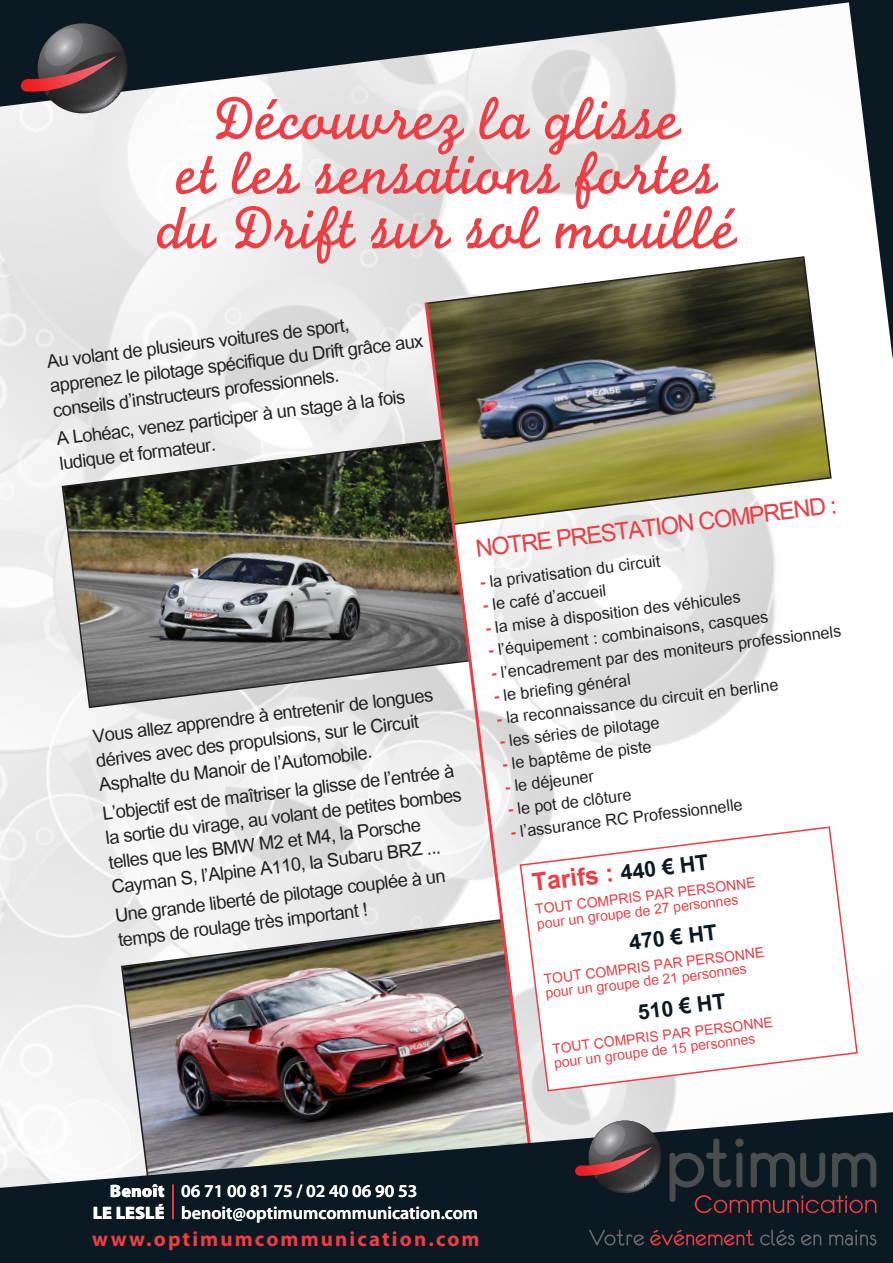
<style>
.page{position:relative;width:893px;height:1263px;background:#fff}
.page>*{position:absolute;margin:0;border:0;box-sizing:border-box;transform-origin:0 0}
.t1{font:700 34.5px "Utsaah";color:#ee3d43}
.t2{font:33px "Utsaah";color:#ee3d43}
.t3{font:25.5px/24.6px "Utsaah";color:#231f20}
.t4{font:22.5px "Utsaah";color:#231f20}
.t5{font:700 21px "Myriad Pro";letter-spacing:.1em;color:#ee3d43}
.t6{font:19.5px/14.4px "Utsaah";color:#ee3d43}
.t7{font:600 18px "Myriad Pro";color:#fff}
.t8{font:900 18px "Myriad Pro";color:#fff}
.s1{font-weight:700;color:#ee3d43}
.s2{font-size:30px;color:#0b1a22}
</style>
<div class="page">
<img style="left:425px;top:256px;width:407px;height:270px">
<img style="left:120px;top:918px;width:303px;height:193px">
<img style="left:61px;top:438px;width:362px;height:271px">
<img style="left:423px;top:299px;width:111px;height:812px">
<svg style="left:519px;top:825px;width:339px;height:267px"></svg>
<svg style="left:157px;top:111px;width:580px;height:153px"></svg>
<svg style="left:0;top:1111px;width:893px;height:152px;background:#424c51"></svg>
<svg style="left:669px;top:1137px;width:208px;height:76px;background:#22252c"></svg>
<svg style="left:572px;top:1120px;width:89px;height:73px;background:#64575a"></svg>
<svg style="left:760px;top:1230px;width:116px;height:15px;background:#222e35"></svg>
<svg style="left:650px;top:1230px;width:104px;height:15px;background:#49232b"></svg>
<svg style="left:589px;top:1230px;width:55px;height:15px"></svg>
<svg style="left:862px;top:111px;width:31px;height:247px"></svg>
<svg style="left:0;top:0;width:893px;height:111px"></svg>
<svg style="left:17px;top:23px;width:111px;height:90px;background:#5c5054"></svg>
<hr style="left:172px;top:1184px;width:2px;height:35px;background:#ee3d43">
<p class="t3" style="left:46px;top:350px;width:377px;rotate:-7deg">Au volant de plusieurs voitures de sport, apprenez le pilotage spécifique du Drift grâce aux conseils d’instructeurs professionnels.</p>
<p class="t3" style="left:55px;top:428px;width:352px;rotate:-7deg">A Lohéac, venez participer à un stage à la fois ludique et formateur.</p>
<p class="t3" style="left:92px;top:725px;width:344px;rotate:-7deg">Vous allez apprendre à entretenir de longues dérives avec des propulsions, sur le Circuit<br>Asphalte du Manoir de l’Automobile.</p>
<p class="t3" style="left:101px;top:802px;width:360px;rotate:-7deg">L’objectif est de maîtriser la glisse de l’entrée à la sortie du virage, au volant de petites bombes telles que les BMW M2 et M4, la Porsche Cayman S, l’Alpine A110, la Subaru BRZ ...</p>
<p class="t3" style="left:114px;top:904px;width:334px;rotate:-7deg">Une grande liberté de pilotage couplée à un temps de roulage très important !</p>
<p class="t2" style="left:473px;top:531px;width:365px;rotate:-7deg">NOTRE PRESTATION COMPREND :</p>
<p class="t4" style="left:478px;top:570px;width:183px;rotate:-7deg"><span class="s1">-</span> la privatisation du circuit</p>
<p class="t4" style="left:481px;top:593px;width:126px;rotate:-7deg"><span class="s1">-</span> le café d’accueil</p>
<p class="t4" style="left:484px;top:616px;width:258px;rotate:-7deg"><span class="s1">-</span> la mise à disposition des véhicules</p>
<p class="t4" style="left:487px;top:638px;width:283px;rotate:-7deg"><span class="s1">-</span> l’équipement : combinaisons, casques</p>
<p class="t4" style="left:489px;top:661px;width:354px;rotate:-7deg"><span class="s1">-</span> l’encadrement par des moniteurs professionnels</p>
<p class="t4" style="left:492px;top:684px;width:139px;rotate:-7deg"><span class="s1">-</span> le briefing général</p>
<p class="t4" style="left:495px;top:706px;width:285px;rotate:-7deg"><span class="s1">-</span> la reconnaissance du circuit en berline</p>
<p class="t4" style="left:498px;top:729px;width:163px;rotate:-7deg"><span class="s1">-</span> les séries de pilotage</p>
<p class="t4" style="left:501px;top:752px;width:152px;rotate:-7deg"><span class="s1">-</span> le baptême de piste</p>
<p class="t4" style="left:503px;top:774px;width:91px;rotate:-7deg"><span class="s1">-</span> le déjeuner</p>
<p class="t4" style="left:506px;top:797px;width:126px;rotate:-7deg"><span class="s1">-</span> le pot de clôture</p>
<p class="t4" style="left:509px;top:820px;width:235px;rotate:-7deg"><span class="s1">-</span> l’assurance RC Professionnelle</p>
<p class="t1" style="left:530px;top:863px;width:179px;rotate:-7deg">Tarifs : <span class="s2">440 € HT</span></p>
<p class="t6" style="left:534px;top:903px;width:223px;rotate:-7deg">TOUT COMPRIS PAR PERSONNE pour un groupe de 27 personnes</p>
<p class="t6" style="left:543px;top:973px;width:223px;rotate:-7deg">TOUT COMPRIS PAR PERSONNE pour un groupe de 21 personnes</p>
<p class="t6" style="left:552px;top:1042px;width:223px;rotate:-7deg">TOUT COMPRIS PAR PERSONNE pour un groupe de 15 personnes</p>
<p class="t8" style="left:110px;top:1181px;width:56px">Benoît</p>
<p class="t8" style="left:93px;top:1203px;width:73px">LE LESLÉ</p>
<p class="t7" style="left:181px;top:1181px;width:238px">06 71 00 81 75 / 02 40 06 90 53</p>
<p class="t7" style="left:181px;top:1203px;width:298px">benoit@optimumcommunication.com</p>
<p class="t5" style="left:92px;top:1227px;width:389px">www.optimumcommunication.com</p>
</div>
